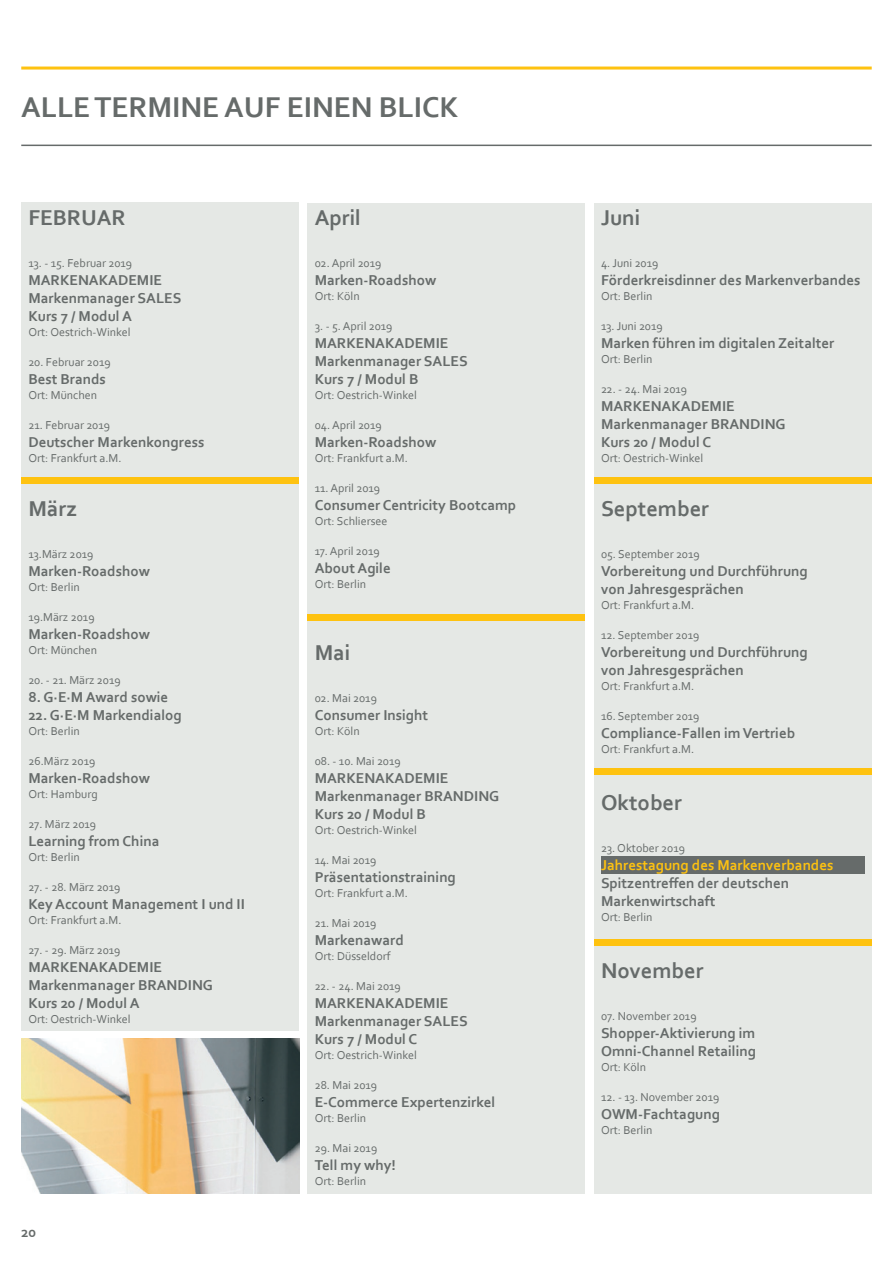
<style>
.page{position:relative;width:893px;height:1263px;background:#fff}
.page>*{position:absolute;margin:0;border:0;box-sizing:border-box;transform-origin:0 0}
.t1{font:700 30px "Corbel";color:#666b6a}
.t2{font:700 22.5px "Corbel";color:#666b6a}
.t3{font:700 15px/18px "Corbel";color:#666b6a}
.t4{font:700 15px "Corbel";color:#fec210}
.t5{font:12px "Corbel";color:#666b6a}
</style>
<div class="page">
<hr style="left:21px;top:67px;width:851px;height:3px;background:#fec210">
<hr style="left:21px;top:145px;width:851px;height:1px;background:#666b6a">
<div style="left:594px;top:203px;width:278px;height:991px;background:#e5e8e5"></div>
<div style="left:308px;top:203px;width:277px;height:991px;background:#e5e8e5"></div>
<div style="left:21px;top:203px;width:278px;height:828px;background:#e5e8e5"></div>
<div style="left:601px;top:856px;width:264px;height:18px;background:#666b6a"></div>
<div style="left:21px;top:478px;width:278px;height:6px;background:#fec210"></div>
<div style="left:594px;top:478px;width:278px;height:6px;background:#fec210"></div>
<div style="left:594px;top:768px;width:278px;height:7px;background:#fec210"></div>
<div style="left:594px;top:939px;width:278px;height:6px;background:#fec210"></div>
<img style="left:21px;top:1038px;width:278px;height:156px">
<div style="left:308px;top:614px;width:277px;height:6px;background:#fec210"></div>
<p class="t1" style="left:21px;top:89px;width:439px">ALLE TERMINE AUF EINEN BLICK</p>
<p class="t2" style="left:28px;top:204px;width:99px">FEBRUAR</p>
<p class="t5" style="left:28px;top:256px;width:105px">13. - 15. Februar 2019</p>
<p class="t3" style="left:28px;top:271px;width:135px">MARKENAKADEMIE</p>
<p class="t3" style="left:28px;top:289px;width:155px">Markenmanager SALES</p>
<p class="t3" style="left:28px;top:307px;width:105px">Kurs 7 / Modul A</p>
<p class="t5" style="left:28px;top:325px;width:104px">Ort: Oestrich-Winkel</p>
<p class="t5" style="left:28px;top:355px;width:84px">20. Februar 2019</p>
<p class="t3" style="left:28px;top:370px;width:79px">Best Brands</p>
<p class="t5" style="left:28px;top:388px;width:70px">Ort: München</p>
<p class="t5" style="left:28px;top:418px;width:83px">21. Februar 2019</p>
<p class="t3" style="left:28px;top:433px;width:178px">Deutscher Markenkongress</p>
<p class="t5" style="left:28px;top:451px;width:95px">Ort: Frankfurt a.M.</p>
<p class="t2" style="left:28px;top:495px;width:50px">März</p>
<p class="t5" style="left:28px;top:547px;width:67px">13.März 2019</p>
<p class="t3" style="left:28px;top:562px;width:123px">Marken-Roadshow</p>
<p class="t5" style="left:28px;top:580px;width:53px">Ort: Berlin</p>
<p class="t5" style="left:28px;top:610px;width:68px">19.März 2019</p>
<p class="t3" style="left:28px;top:625px;width:123px">Marken-Roadshow</p>
<p class="t5" style="left:28px;top:643px;width:70px">Ort: München</p>
<p class="t5" style="left:28px;top:673px;width:94px">20. - 21. März 2019</p>
<p class="t3" style="left:28px;top:688px;width:141px">8. G·E·M Award sowie</p>
<p class="t3" style="left:28px;top:706px;width:155px">22. G·E·M Markendialog</p>
<p class="t5" style="left:28px;top:724px;width:53px">Ort: Berlin</p>
<p class="t5" style="left:28px;top:754px;width:69px">26.März 2019</p>
<p class="t3" style="left:28px;top:769px;width:123px">Marken-Roadshow</p>
<p class="t5" style="left:28px;top:787px;width:71px">Ort: Hamburg</p>
<p class="t5" style="left:28px;top:817px;width:69px">27. März 2019</p>
<p class="t3" style="left:28px;top:832px;width:133px">Learning from China</p>
<p class="t5" style="left:28px;top:850px;width:53px">Ort: Berlin</p>
<p class="t5" style="left:28px;top:880px;width:94px">27. - 28. März 2019</p>
<p class="t3" style="left:28px;top:895px;width:218px">Key Account Management I und II</p>
<p class="t5" style="left:28px;top:913px;width:95px">Ort: Frankfurt a.M.</p>
<p class="t5" style="left:28px;top:943px;width:94px">27. - 29. März 2019</p>
<p class="t3" style="left:28px;top:958px;width:135px">MARKENAKADEMIE</p>
<p class="t3" style="left:28px;top:976px;width:186px">Markenmanager BRANDING</p>
<p class="t3" style="left:28px;top:994px;width:113px">Kurs 20 / Modul A</p>
<p class="t5" style="left:28px;top:1012px;width:104px">Ort: Oestrich-Winkel</p>
<p class="t3" style="left:21px;top:1223px;width:16px">20</p>
<p class="t2" style="left:315px;top:204px;width:48px">April</p>
<p class="t5" style="left:315px;top:256px;width:68px">02. April 2019</p>
<p class="t3" style="left:315px;top:271px;width:123px">Marken-Roadshow</p>
<p class="t5" style="left:315px;top:289px;width:47px">Ort: Köln</p>
<p class="t5" style="left:315px;top:319px;width:79px">3. - 5. April 2019</p>
<p class="t3" style="left:315px;top:334px;width:135px">MARKENAKADEMIE</p>
<p class="t3" style="left:315px;top:352px;width:155px">Markenmanager SALES</p>
<p class="t3" style="left:315px;top:370px;width:105px">Kurs 7 / Modul B</p>
<p class="t5" style="left:315px;top:388px;width:104px">Ort: Oestrich-Winkel</p>
<p class="t5" style="left:315px;top:418px;width:69px">04. April 2019</p>
<p class="t3" style="left:315px;top:433px;width:123px">Marken-Roadshow</p>
<p class="t5" style="left:315px;top:451px;width:95px">Ort: Frankfurt a.M.</p>
<p class="t5" style="left:315px;top:481px;width:67px">11. April 2019</p>
<p class="t3" style="left:315px;top:496px;width:203px">Consumer Centricity Bootcamp</p>
<p class="t5" style="left:315px;top:514px;width:74px">Ort: Schliersee</p>
<p class="t5" style="left:315px;top:544px;width:67px">17. April 2019</p>
<p class="t3" style="left:315px;top:559px;width:78px">About Agile</p>
<p class="t5" style="left:315px;top:577px;width:53px">Ort: Berlin</p>
<p class="t2" style="left:315px;top:639px;width:37px">Mai</p>
<p class="t5" style="left:315px;top:691px;width:64px">02. Mai 2019</p>
<p class="t3" style="left:315px;top:706px;width:115px">Consumer Insight</p>
<p class="t5" style="left:315px;top:724px;width:47px">Ort: Köln</p>
<p class="t5" style="left:315px;top:754px;width:88px">08. - 10. Mai 2019</p>
<p class="t3" style="left:315px;top:769px;width:135px">MARKENAKADEMIE</p>
<p class="t3" style="left:315px;top:787px;width:186px">Markenmanager BRANDING</p>
<p class="t3" style="left:315px;top:805px;width:113px">Kurs 20 / Modul B</p>
<p class="t5" style="left:315px;top:823px;width:104px">Ort: Oestrich-Winkel</p>
<p class="t5" style="left:315px;top:853px;width:63px">14. Mai 2019</p>
<p class="t3" style="left:315px;top:868px;width:143px">Präsentationstraining</p>
<p class="t5" style="left:315px;top:886px;width:95px">Ort: Frankfurt a.M.</p>
<p class="t5" style="left:315px;top:916px;width:63px">21. Mai 2019</p>
<p class="t3" style="left:315px;top:931px;width:91px">Markenaward</p>
<p class="t5" style="left:315px;top:949px;width:77px">Ort: Düsseldorf</p>
<p class="t5" style="left:315px;top:979px;width:88px">22. - 24. Mai 2019</p>
<p class="t3" style="left:315px;top:994px;width:135px">MARKENAKADEMIE</p>
<p class="t3" style="left:315px;top:1012px;width:155px">Markenmanager SALES</p>
<p class="t3" style="left:315px;top:1030px;width:104px">Kurs 7 / Modul C</p>
<p class="t5" style="left:315px;top:1048px;width:104px">Ort: Oestrich-Winkel</p>
<p class="t5" style="left:315px;top:1078px;width:64px">28. Mai 2019</p>
<p class="t3" style="left:315px;top:1093px;width:182px">E-Commerce Expertenzirkel</p>
<p class="t5" style="left:315px;top:1111px;width:53px">Ort: Berlin</p>
<p class="t5" style="left:315px;top:1141px;width:64px">29. Mai 2019</p>
<p class="t3" style="left:315px;top:1156px;width:83px">Tell my why!</p>
<p class="t5" style="left:315px;top:1174px;width:53px">Ort: Berlin</p>
<p class="t2" style="left:601px;top:204px;width:41px">Juni</p>
<p class="t5" style="left:601px;top:256px;width:59px">4. Juni 2019</p>
<p class="t3" style="left:601px;top:271px;width:261px">Förderkreisdinner des Markenverbandes</p>
<p class="t5" style="left:601px;top:289px;width:53px">Ort: Berlin</p>
<p class="t5" style="left:601px;top:319px;width:63px">13. Juni 2019</p>
<p class="t3" style="left:601px;top:334px;width:235px">Marken führen im digitalen Zeitalter</p>
<p class="t5" style="left:601px;top:352px;width:53px">Ort: Berlin</p>
<p class="t5" style="left:601px;top:382px;width:88px">22. - 24. Mai 2019</p>
<p class="t3" style="left:601px;top:397px;width:135px">MARKENAKADEMIE</p>
<p class="t3" style="left:601px;top:415px;width:186px">Markenmanager BRANDING</p>
<p class="t3" style="left:601px;top:433px;width:112px">Kurs 20 / Modul C</p>
<p class="t5" style="left:601px;top:451px;width:104px">Ort: Oestrich-Winkel</p>
<p class="t2" style="left:601px;top:495px;width:110px">September</p>
<p class="t5" style="left:601px;top:547px;width:100px">05. September 2019</p>
<p class="t3" style="left:601px;top:562px;width:208px">Vorbereitung und Durchführung von Jahresgesprächen</p>
<p class="t5" style="left:601px;top:598px;width:95px">Ort: Frankfurt a.M.</p>
<p class="t5" style="left:601px;top:628px;width:100px">12. September 2019</p>
<p class="t3" style="left:601px;top:643px;width:208px">Vorbereitung und Durchführung von Jahresgesprächen</p>
<p class="t5" style="left:601px;top:679px;width:95px">Ort: Frankfurt a.M.</p>
<p class="t5" style="left:601px;top:709px;width:100px">16. September 2019</p>
<p class="t3" style="left:601px;top:724px;width:196px">Compliance-Fallen im Vertrieb</p>
<p class="t5" style="left:601px;top:742px;width:95px">Ort: Frankfurt a.M.</p>
<p class="t2" style="left:601px;top:789px;width:83px">Oktober</p>
<p class="t5" style="left:601px;top:841px;width:86px">23. Oktober 2019</p>
<p class="t4" style="left:601px;top:856px;width:234px">Jahrestagung des Markenverbandes</p>
<p class="t3" style="left:601px;top:874px;width:190px">Spitzentreffen der deutschen</p>
<p class="t3" style="left:601px;top:892px;width:116px">Markenwirtschaft</p>
<p class="t5" style="left:601px;top:910px;width:53px">Ort: Berlin</p>
<p class="t2" style="left:601px;top:957px;width:104px">November</p>
<p class="t5" style="left:601px;top:1009px;width:97px">07. November 2019</p>
<p class="t3" style="left:601px;top:1024px;width:156px">Shopper-Aktivierung im<br>Omni-Channel Retailing</p>
<p class="t5" style="left:601px;top:1060px;width:47px">Ort: Köln</p>
<p class="t5" style="left:601px;top:1090px;width:120px">12. - 13. November 2019</p>
<p class="t3" style="left:601px;top:1105px;width:121px">OWM-Fachtagung</p>
<p class="t5" style="left:601px;top:1123px;width:53px">Ort: Berlin</p>
</div>
